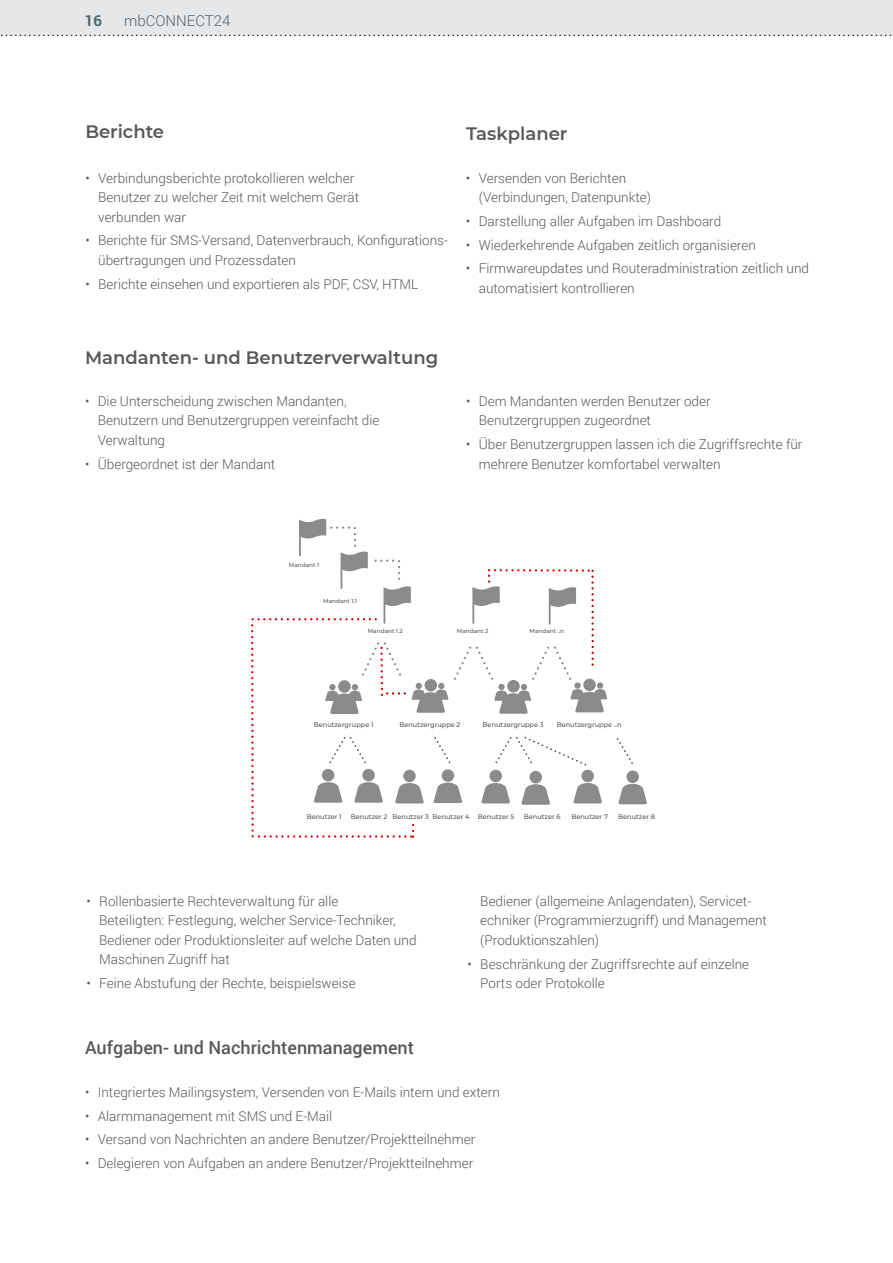
<style>
.page{position:relative;width:893px;height:1263px;background:#fff}
.page>*{position:absolute;margin:0;border:0;box-sizing:border-box;transform-origin:0 0}
.Headline_2_grau{font:600 18px "Montserrat";color:#57585a}
.t1{font:500 18px "Roboto";color:#57585a}
.t2{font:300 15px "Roboto";color:#53656e}
.t3{font:700 15px "Roboto";color:#53656e}
.t4{font:300 13.5px/19.5px "Roboto";color:#57585a}
.t5{font:500 6.6px "Montserrat";color:#565657}
.t6{font:500 5.7px "Montserrat";color:#565657}
</style>
<div class="page">
<div style="left:0;top:0;width:893px;height:35px;background:#e6e7e9"></div>
<svg style="left:0;top:35px;width:893px;height:1px"></svg>
<svg style="left:616px;top:738px;width:17px;height:26px"></svg>
<div style="left:626px;top:770px;width:13px;height:13px;background:#8b8b8b;border-radius:50%"></div>
<svg style="left:618px;top:784px;width:29px;height:20px"></svg>
<svg style="left:251px;top:519px;width:356px;height:319px"></svg>
<p class="t3" style="left:85px;top:10px;width:19px">16</p>
<p class="t2" style="left:124px;top:10px;width:108px">mbCONNECT24</p>
<p class="Headline_2_grau" style="left:85px;top:118px;width:80px">Berichte</p>
<p class="Headline_2_grau" style="left:466px;top:121px;width:103px">Taskplaner</p>
<p class="t4" style="left:98px;top:168px;width:263px;text-indent:-13px">• Verbindungsberichte protokollieren welcher<br>Benutzer zu welcher Zeit mit welchem Gerät verbunden war</p>
<p class="t4" style="left:98px;top:230px;width:351px;text-indent:-13px">• Berichte für SMS-Versand, Datenverbrauch, Konfigurations&shy;übertragungen und Prozessdaten</p>
<p class="t4" style="left:85px;top:274px;width:334px">• Berichte einsehen und exportieren als PDF, CSV, HTML</p>
<p class="t4" style="left:479px;top:168px;width:174px;text-indent:-13px">• Versenden von Berichten (Verbindungen, Datenpunkte)</p>
<p class="t4" style="left:466px;top:211px;width:257px">• Darstellung aller Aufgaben im Dashboard</p>
<p class="t4" style="left:466px;top:235px;width:291px">• Wiederkehrende Aufgaben zeitlich organisieren</p>
<p class="t4" style="left:479px;top:258px;width:332px;text-indent:-13px">• Firmwareupdates und Routeradministration zeitlich und automatisiert kontrollieren</p>
<p class="Headline_2_grau" style="left:85px;top:345px;width:355px">Mandanten- und Benutzerverwaltung</p>
<p class="t4" style="left:98px;top:391px;width:283px;text-indent:-13px">• Die Unterscheidung zwischen Mandanten,<br>Benutzern und Benutzergruppen vereinfacht die<br>Verwaltung</p>
<p class="t4" style="left:85px;top:454px;width:192px">• Übergeordnet ist der Mandant</p>
<p class="t4" style="left:479px;top:391px;width:233px;text-indent:-13px">• Dem Mandanten werden Benutzer oder<br>Benutzergruppen zugeordnet</p>
<p class="t4" style="left:479px;top:434px;width:325px;text-indent:-13px">• Über Benutzergruppen lassen ich die Zugriffsrechte für mehrere Benutzer komfortabel verwalten</p>
<p class="t6" style="left:289px;top:561px;width:32px">Mandant 1</p>
<p class="t6" style="left:323px;top:597px;width:35px">Mandant 1.1</p>
<p class="t6" style="left:368px;top:627px;width:36px">Mandant 1.2</p>
<p class="t6" style="left:457px;top:627px;width:33px">Mandant 2</p>
<p class="t6" style="left:529px;top:627px;width:36px">Mandant ..n</p>
<p class="t5" style="left:314px;top:720px;width:61px">Benutzergruppe 1</p>
<p class="t5" style="left:399px;top:720px;width:63px">Benutzergruppe 2</p>
<p class="t5" style="left:483px;top:720px;width:63px">Benutzergruppe 3</p>
<p class="t5" style="left:557px;top:720px;width:66px">Benutzergruppe ..n</p>
<p class="t5" style="left:307px;top:812px;width:37px">Benutzer 1</p>
<p class="t5" style="left:351px;top:812px;width:165px">Benutzer 2 Benutzer 3 Benutzer 4 Benutzer 5</p>
<p class="t5" style="left:524px;top:812px;width:38px">Benutzer 6</p>
<p class="t5" style="left:571px;top:812px;width:38px">Benutzer 7</p>
<p class="t5" style="left:618px;top:812px;width:38px">Benutzer 8</p>
<p class="t4" style="left:99px;top:891px;width:319px;text-indent:-13px">• Rollenbasierte Rechteverwaltung für alle<br>Beteiligten: Festlegung, welcher Service-Techniker, Bediener oder Produktionsleiter auf welche Daten und Maschinen Zugriff hat</p>
<p class="t4" style="left:86px;top:973px;width:271px">• Feine Abstufung der Rechte, beispielsweise</p>
<p class="t1" style="left:85px;top:1035px;width:330px">Aufgaben- und Nachrichtenmanagement</p>
<p class="t4" style="left:480px;top:891px;width:288px">Bediener (allgemeine Anlagendaten), Servicet&shy;echniker (Programmierzugriff) und Management (Produktionszahlen)</p>
<p class="t4" style="left:480px;top:953px;width:270px;text-indent:-13px">• Beschränkung der Zugriffsrechte auf einzelne<br>Ports oder Protokolle</p>
<p class="t4" style="left:85px;top:1082px;width:416px">• Integriertes Mailingsystem, Versenden von E-Mails intern und extern</p>
<p class="t4" style="left:85px;top:1105px;width:249px">• Alarmmanagement mit SMS und E-Mail</p>
<p class="t4" style="left:85px;top:1129px;width:392px">• Versand von Nachrichten an andere Benutzer/Projektteilnehmer</p>
<p class="t4" style="left:85px;top:1153px;width:390px">• Delegieren von Aufgaben an andere Benutzer/Projektteilnehmer</p>
</div>
